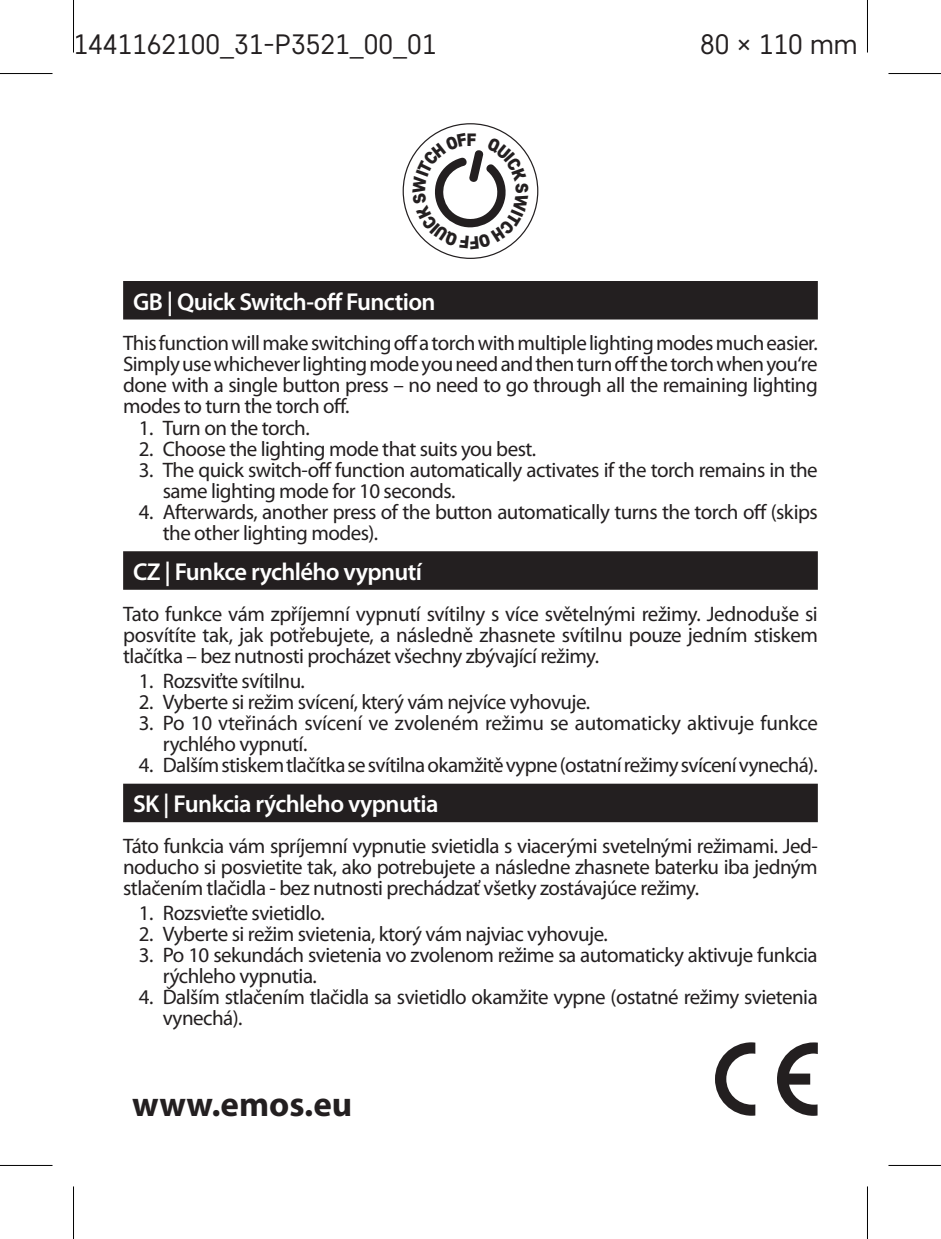
<style>
.page{position:relative;width:941px;height:1239px;background:#fff}
.page>*{position:absolute;margin:0;border:0;box-sizing:border-box;transform-origin:0 0}
.t1{font:700 35px "Myriad Pro";color:#231f20}
.t2{font:28px "Core Sans D35";color:#231f20}
.t3{font:600 24.5px "Myriad Pro";letter-spacing:-.025em;color:#fff}
.t4{font:21px/21px "Myriad Pro";letter-spacing:-.025em;color:#231f20}
.t5{font:900 17.85px "Core Sans D75";color:#231f20}
</style>
<div class="page">
<svg style="left:715px;top:1042px;width:103px;height:73px"></svg>
<div style="left:123px;top:281px;width:695px;height:38px;background:#231f20"></div>
<div style="left:123px;top:551px;width:695px;height:38px;background:#231f20"></div>
<div style="left:123px;top:783px;width:695px;height:39px;background:#231f20"></div>
<svg style="left:0;top:1165px;width:52px;height:1px"></svg>
<svg style="left:888px;top:1165px;width:53px;height:1px"></svg>
<hr style="left:0;top:73px;width:52px;height:1px;background:#000">
<hr style="left:888px;top:73px;width:53px;height:1px;background:#000">
<hr style="left:0;top:1164px;width:52px;height:1px;background:#000">
<hr style="left:888px;top:1164px;width:53px;height:1px;background:#000">
<hr style="left:73px;top:0;width:1px;height:52px;background:#000">
<hr style="left:73px;top:1186px;width:1px;height:52px;background:#000">
<hr style="left:867px;top:0;width:1px;height:52px;background:#000">
<hr style="left:867px;top:1186px;width:1px;height:52px;background:#000">
<svg style="left:412px;top:133px;width:116px;height:116px"></svg>
<h2 class="t2" style="left:74px;top:26px;width:364px">1441162100_31-P3521_00_01</h2>
<h2 class="t2" style="left:700px;top:26px;width:159px">80 × 110 mm</h2>
<p class="t5" style="left:466px;top:128px;width:11px">F</p>
<p class="t3" style="left:133px;top:288px;width:304px">GB | Quick Switch-off Function</p>
<p class="t4" style="left:123px;top:332px;width:696px;text-align:justify">This function will make switching off a torch with multiple lighting modes much easier.<br>Simply use whichever lighting mode you need and then turn off the torch when you‘re done with a single button press – no need to go through all the remaining lighting modes to turn the torch off.</p>
<p class="t4" style="left:139px;top:416px;width:172px">1. Turn on the torch.</p>
<p class="t4" style="left:139px;top:437px;width:399px">2. Choose the lighting mode that suits you best.</p>
<p class="t4" style="left:163px;top:458px;width:656px;text-indent:-24px">3. The quick switch-off function automatically activates if the torch remains in the same lighting mode for 10 seconds.</p>
<p class="t4" style="left:163px;top:500px;width:656px;text-indent:-24px">4. Afterwards, another press of the button automatically turns the torch off (skips the other lighting modes).</p>
<p class="t3" style="left:133px;top:558px;width:291px">CZ | Funkce rychlého vypnutí</p>
<p class="t4" style="left:123px;top:603px;width:696px;text-align:justify">Tato funkce vám zpříjemní vypnutí svítilny s více světelnými režimy. Jednoduše si posvítíte tak, jak potřebujete, a následně zhasnete svítilnu pouze jedním stiskem tlačítka – bez nutnosti procházet všechny zbývající režimy.</p>
<p class="t4" style="left:139px;top:670px;width:168px">1. Rozsviťte svítilnu.</p>
<p class="t4" style="left:139px;top:691px;width:453px">2. Vyberte si režim svícení, který vám nejvíce vyhovuje.</p>
<p class="t4" style="left:163px;top:712px;width:657px;text-indent:-24px">3. Po 10 vteřinách svícení ve zvoleném režimu se automaticky aktivuje funkce rychlého vypnutí.</p>
<p class="t4" style="left:139px;top:754px;width:680px">4. Dalším stiskem tlačítka se svítilna okamžitě vypne (ostatní režimy svícení vynechá).</p>
<p class="t3" style="left:133px;top:790px;width:307px">SK | Funkcia rýchleho vypnutia</p>
<p class="t4" style="left:123px;top:835px;width:696px;text-align:justify">Táto funkcia vám spríjemní vypnutie svietidla s viacerými svetelnými režimami. Jed&shy;noducho si posvietite tak, ako potrebujete a následne zhasnete baterku iba jedným stlačením tlačidla - bez nutnosti prechádzať všetky zostávajúce režimy.</p>
<p class="t4" style="left:139px;top:902px;width:187px">1. Rozsvieťte svietidlo.</p>
<p class="t4" style="left:139px;top:923px;width:470px">2. Vyberte si režim svietenia, ktorý vám najviac vyhovuje.</p>
<p class="t4" style="left:163px;top:944px;width:656px;text-indent:-24px">3. Po 10 sekundách svietenia vo zvolenom režime sa automaticky aktivuje funkcia rýchleho vypnutia.</p>
<p class="t4" style="left:163px;top:986px;width:656px;text-indent:-24px">4. Ďalším stlačením tlačidla sa svietidlo okamžite vypne (ostatné režimy svietenia vynechá).</p>
<h1 class="t1" style="left:132px;top:1081px;width:222px">www.emos.eu</h1>
</div>
